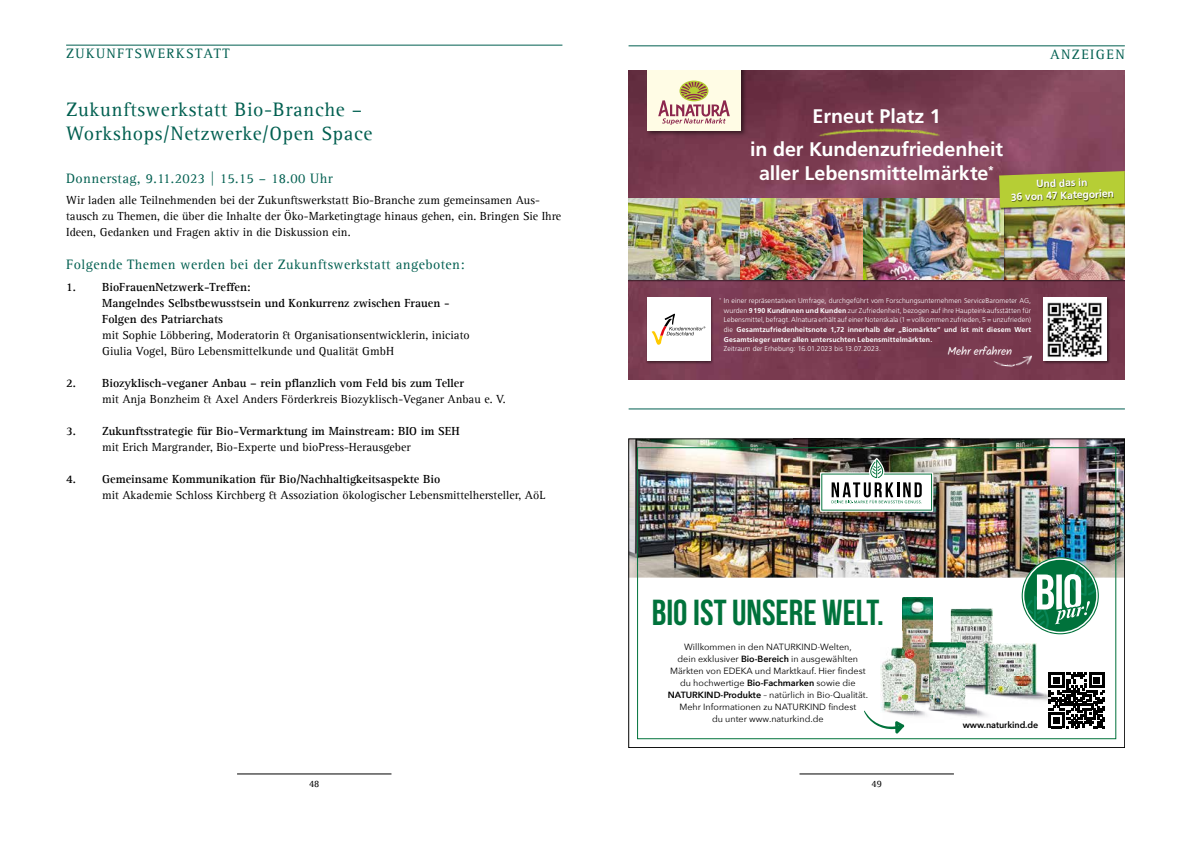
<style>
.page{position:relative;width:1191px;height:842px;background:#fff}
.page>*{position:absolute;margin:0;border:0;box-sizing:border-box;transform-origin:0 0}
.t1{font:700 36.2px "Bebas Neue";color:#00723b}
.t2{font:20px/24px "Agfa Rotis Serif";letter-spacing:.03em;color:#005f50}
.t3{font:700 19.7px/33px "Frutiger LT Std";letter-spacing:-.005em;color:#fff;text-align:center}
.t4{font:14px "Agfa Rotis Serif";letter-spacing:.03em;color:#005f50}
.t5{font:14px "Agfa Rotis Serif";letter-spacing:.1em;color:#005f50}
.t6{font:12px/16px "Agfa Rotis Serif";color:#000}
.t7{font:700 12px/16px "Agfa Rotis Serif";color:#000}
.t8{font:11.3px "Kalam";letter-spacing:-.01em;color:#fff}
.t9{font:700 10.2px/12.3px "Frutiger LT Std";color:#fff;text-align:center}
.t10{font:10px "Agfa Rotis Serif";color:#000}
.t11{font:9px/12px "Avenir Next";color:#000;text-align:center}
.t12{font:600 9px "Avenir Next";letter-spacing:-.01em;color:#000}
.t13{font:300 7px/9.6px "Frutiger LT Std";letter-spacing:.01em;color:#fff;text-align:justify}
.s1{font-weight:700}
.s2{font-weight:600}
</style>
<div class="page">
<hr style="left:237px;top:774px;width:154px;height:1px;background:#000">
<hr style="left:799px;top:774px;width:155px;height:1px;background:#000">
<hr style="left:628px;top:46px;width:496px;height:1px;background:#005f50">
<hr style="left:66px;top:45px;width:496px;height:1px;background:#005f50">
<hr style="left:628px;top:408px;width:497px;height:1px;background:#005f50">
<img style="left:630px;top:441px;width:492px;height:137px">
<img style="left:902px;top:598px;width:30px;height:65px">
<img style="left:916px;top:663px;width:13px;height:32px">
<img style="left:793px;top:441px;width:166px;height:97px">
<svg style="left:869px;top:458px;width:15px;height:21px"></svg>
<svg style="left:820px;top:472px;width:113px;height:40px"></svg>
<svg style="left:821px;top:460px;width:111px;height:51px"></svg>
<img style="left:904px;top:711px;width:21px;height:6px">
<img style="left:880px;top:647px;width:22px;height:61px">
<img style="left:898px;top:695px;width:18px;height:9px">
<img style="left:902px;top:647px;width:14px;height:54px">
<img style="left:882px;top:704px;width:34px;height:8px">
<img style="left:965px;top:677px;width:19px;height:18px">
<img style="left:950px;top:609px;width:43px;height:33px">
<img style="left:950px;top:642px;width:86px;height:35px">
<img style="left:925px;top:708px;width:62px;height:9px">
<img style="left:932px;top:704px;width:43px;height:7px">
<img style="left:929px;top:642px;width:21px;height:53px">
<img style="left:932px;top:695px;width:33px;height:14px">
<svg style="left:916px;top:695px;width:16px;height:16px"></svg>
<img style="left:948px;top:677px;width:17px;height:18px">
<svg style="left:948px;top:695px;width:18px;height:2px"></svg>
<img style="left:950px;top:677px;width:15px;height:9px">
<img style="left:929px;top:703px;width:15px;height:6px">
<svg style="left:864px;top:710px;width:40px;height:24px"></svg>
<img style="left:1007px;top:697px;width:9px;height:2px">
<img style="left:1016px;top:697px;width:20px;height:3px">
<img style="left:983px;top:686px;width:53px;height:11px">
<img style="left:984px;top:677px;width:52px;height:18px">
<img style="left:984px;top:643px;width:9px;height:34px">
<svg style="left:984px;top:677px;width:9px;height:9px"></svg>
<svg style="left:1021px;top:557px;width:77px;height:77px"></svg>
<svg style="left:1036px;top:672px;width:68px;height:56px"></svg>
<div style="left:637px;top:447px;width:479px;height:292px;border:1px solid #00723b"></div>
<div style="left:628px;top:439px;width:496px;height:309px;border:1px solid #000"></div>
<img style="left:628px;top:70px;width:496px;height:309px">
<div style="left:1002px;top:203px;width:122px;height:79px;background:#431f2c"></div>
<img style="left:1005px;top:210px;width:119px;height:70px">
<div style="left:628px;top:199px;width:114px;height:83px;background:#482433"></div>
<img style="left:628px;top:199px;width:112px;height:81px">
<div style="left:740px;top:199px;width:126px;height:83px;background:#000;opacity:.5"></div>
<div style="left:863px;top:199px;width:142px;height:83px;background:#000;opacity:.5"></div>
<div style="left:645px;top:70px;width:102px;height:67px;background:#000;opacity:.5"></div>
<div style="left:647px;top:70px;width:94px;height:60px;background:#fffce5"></div>
<div style="left:679px;top:81px;width:29px;height:20px;background:#b6ce35;border-radius:50%"></div>
<svg style="left:658px;top:82px;width:72px;height:43px"></svg>
<img style="left:813px;top:114px;width:133px;height:35px">
<div style="left:1042px;top:297px;width:68px;height:68px;background:#000;opacity:.5"></div>
<div style="left:1043px;top:298px;width:63px;height:63px;background:#fff"></div>
<img style="left:1047px;top:302px;width:55px;height:55px">
<div style="left:646px;top:297px;width:68px;height:68px;background:#000;opacity:.5"></div>
<div style="left:647px;top:298px;width:63px;height:63px;background:#fff"></div>
<svg style="left:651px;top:314px;width:54px;height:31px"></svg>
<img style="left:986px;top:344px;width:48px;height:34px">
<div style="left:998px;top:170px;width:126px;height:40px;background:#000;opacity:.5"></div>
<svg style="left:999px;top:171px;width:125px;height:37px;background:#abb23e"></svg>
<div style="left:1011px;top:178px;width:103px;height:23px;background:#000;opacity:.5"></div>
<p class="t5" style="left:66px;top:45px;width:165px">ZUKUNFTSWERKSTATT</p>
<p class="t5" style="left:1050px;top:46px;width:76px">ANZEIGEN</p>
<h2 class="t2" style="left:66px;top:98px;width:308px">Zukunftswerkstatt Bio-Branche –<br>Workshops/Netzwerke/Open Space</h2>
<p class="t4" style="left:66px;top:170px;width:268px">Donnerstag, 9.11.2023 | 15.15 – 18.00 Uhr</p>
<p class="t6" style="left:66px;top:192px;width:497px">Wir laden alle Teilnehmenden bei der Zukunftswerkstatt Bio-Branche zum gemeinsamen Aus&shy;tausch zu Themen, die über die Inhalte der Öko-Marketingtage hinaus gehen, ein. Bringen Sie Ihre<br>Ideen, Gedanken und Fragen aktiv in die Diskussion ein.</p>
<p class="t4" style="left:66px;top:256px;width:400px">Folgende Themen werden bei der Zukunftswerkstatt angeboten:</p>
<p class="t7" style="left:102px;top:279px;width:349px;text-indent:-36px">1. BioFrauenNetzwerk-Treffen:<br>Mangelndes Selbstbewusstsein und Konkurrenz zwischen Frauen -<br>Folgen des Patriarchats</p>
<p class="t6" style="left:102px;top:327px;width:369px">mit Sophie Löbbering, Moderatorin &amp; Organisationsentwicklerin, iniciato<br>Giulia Vogel, Büro Lebensmittelkunde und Qualität GmbH</p>
<p class="t7" style="left:66px;top:375px;width:399px">2. Biozyklisch-veganer Anbau – rein pflanzlich vom Feld bis zum Teller</p>
<p class="t6" style="left:102px;top:391px;width:405px">mit Anja Bonzheim &amp; Axel Anders Förderkreis Biozyklisch-Veganer Anbau e. V.</p>
<p class="t7" style="left:66px;top:423px;width:395px">3. Zukunftsstrategie für Bio-Vermarktung im Mainstream: BIO im SEH</p>
<p class="t6" style="left:102px;top:439px;width:310px">mit Erich Margrander, Bio-Experte und bioPress-Herausgeber</p>
<p class="t7" style="left:66px;top:471px;width:376px">4. Gemeinsame Kommunikation für Bio/Nachhaltigkeitsaspekte Bio</p>
<p class="t6" style="left:102px;top:487px;width:445px">mit Akademie Schloss Kirchberg &amp; Assoziation ökologischer Lebensmittelhersteller, AöL</p>
<h3 class="t3" style="left:750px;top:100px;width:254px">Erneut Platz 1<br>in der Kundenzufriedenheit</h3>
<h3 class="t3" style="left:759px;top:157px;width:236px">aller Lebensmittelmärkte<sup>*</sup></h3>
<p class="t9" style="left:1010px;top:179px;width:104px;rotate:-2deg">Und das in<br>36 von 47 Kategorien</p>
<p class="t13" style="left:724px;top:296px;width:309px;text-indent:-5px"><sup>*</sup> In einer repräsentativen Umfrage, durchgeführt vom Forschungsunternehmen ServiceBarometer AG, wurden <span class="s1">9190 Kundinnen und Kunden</span> zur Zufriedenheit, bezogen auf ihre Haupteinkaufsstätten für Lebensmittel, befragt. Alnatura erhält auf einer Notenskala (1 = vollkommen zufrieden, 5 = unzufrieden) die <span class="s1">Gesamtzufriedenheitsnote 1,72 innerhalb der „Biomärkte“ und ist mit diesem Wert Gesamtsieger unter allen untersuchten Lebensmittelmärkten.</span></p>
<p class="t13" style="left:724px;top:344px;width:159px">Zeitraum der Erhebung: 16.01.2023 bis 13.07.2023.</p>
<p class="t8" style="left:947px;top:344px;width:66px">Mehr erfahren</p>
<h1 class="t1" style="left:652px;top:593px;width:234px">BIO IST UNSERE WELT.</h1>
<p class="t11" style="left:668px;top:641px;width:202px">Willkommen in den NATURKIND-Welten,<br>dein exklusiver <span class="s2">Bio-Bereich</span> in ausgewählten Märkten von EDEKA und Marktkauf. Hier findest du hochwertige <span class="s2">Bio-Fachmarken</span> sowie die <span class="s2">NATURKIND-Produkte</span> – natürlich in Bio-Qualität.<br>Mehr Informationen zu NATURKIND findest<br>du unter www.naturkind.de</p>
<p class="t12" style="left:962px;top:717px;width:77px">www.naturkind.de</p>
<p class="t10" style="left:309px;top:778px;width:12px">48</p>
<p class="t10" style="left:871px;top:778px;width:12px">49</p>
</div>
